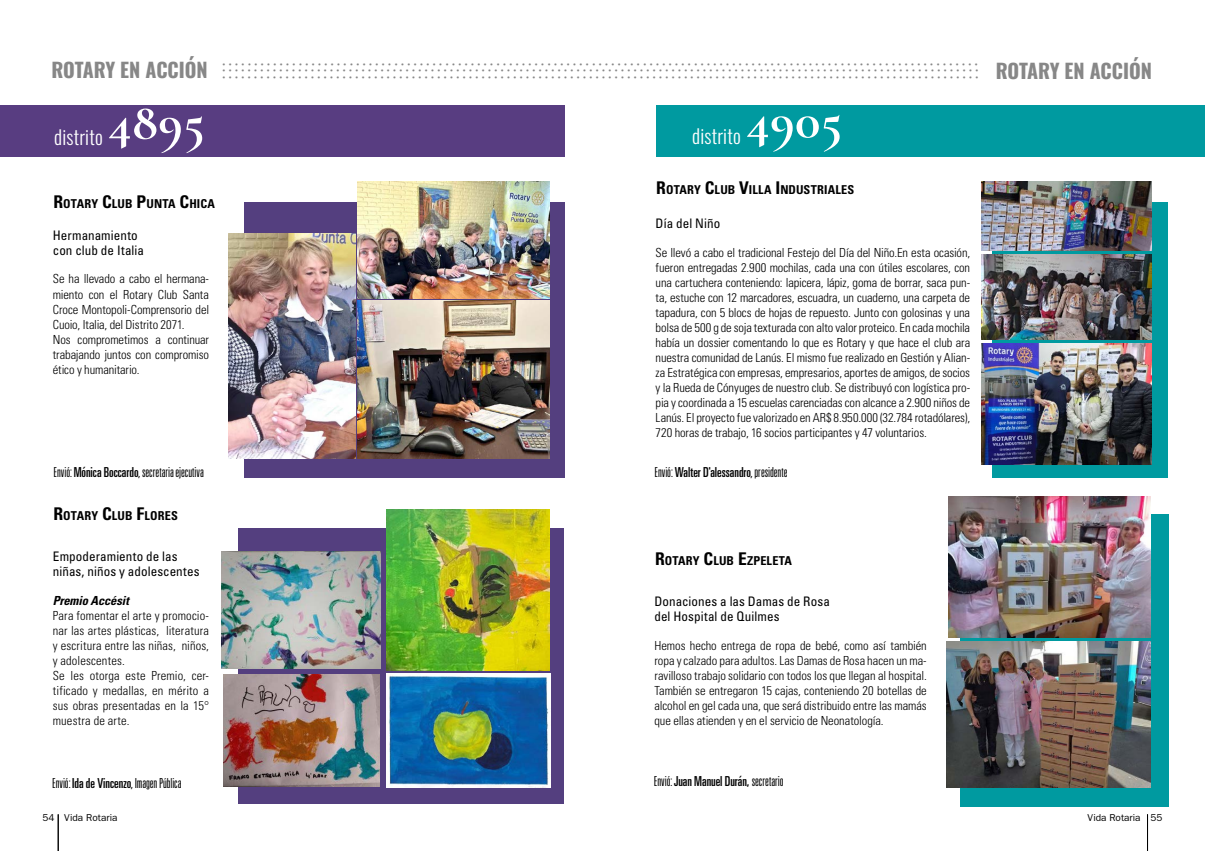
<style>
.page{position:relative;width:1205px;height:851px;background:#fff}
.page>*{position:absolute;margin:0;border:0;box-sizing:border-box;transform-origin:0 0}
.t1{font:700 52.5px "Cormorant Garamond";letter-spacing:.01em;color:#fff}
.t2{font:300 25px "Cormorant Garamond";color:#878787}
.t3{font:20px "Oswald";letter-spacing:-.01em;color:#878787}
.t4{font:300 19.38px "Oswald";letter-spacing:.01em;color:#fff}
.t5{font:300 ultra-condensed 13.75px "Univers LT Std";letter-spacing:-.005em;color:#000}
.t6{font:ultra-condensed 13.75px "Univers LT Std";letter-spacing:-.005em;color:#000}
.t7{font:condensed 13.12px/15px "Univers LT Std";letter-spacing:.005em;color:#000}
.t8{font:300 condensed 12.5px/15px "Univers LT Std";color:#000;text-align:justify}
.t9{font:italic 700 condensed 12.5px "Univers LT Std";letter-spacing:-.005em;color:#000}
.t10{font:700 condensed 12.25px "Univers LT Std";letter-spacing:.015em;color:#000}
.t11{font:10px "ITC Franklin Gothic Std";color:#000}
.s1{font-family:"Oswald";font-weight:400;font-size:20px}
.s2{font-size:17.5px}
.s3{font-weight:400}
.s4{font-weight:300}
</style>
<div class="page">
<hr style="left:1147px;top:814px;width:1px;height:36px;background:#000">
<hr style="left:58px;top:814px;width:1px;height:36px;background:#000">
<div style="left:656px;top:105px;width:549px;height:51px;background:#009aa0"></div>
<div style="left:0;top:105px;width:565px;height:52px;background:#583d81"></div>
<div style="left:992px;top:202px;width:176px;height:275px;background:#009aa0"></div>
<div style="left:960px;top:514px;width:209px;height:292px;background:#009aa0"></div>
<div style="left:244px;top:202px;width:321px;height:275px;background:#543f7f"></div>
<img style="left:357px;top:181px;width:192px;height:117px">
<img style="left:229px;top:233px;width:126px;height:225px">
<img style="left:357px;top:300px;width:192px;height:158px">
<div style="left:239px;top:528px;width:325px;height:275px;background:#543f7f"></div>
<img style="left:222px;top:551px;width:158px;height:117px">
<img style="left:386px;top:673px;width:164px;height:114px">
<img style="left:386px;top:509px;width:163px;height:161px">
<img style="left:223px;top:674px;width:156px;height:112px">
<img style="left:981px;top:343px;width:171px;height:121px">
<img style="left:982px;top:181px;width:170px;height:69px">
<img style="left:982px;top:254px;width:170px;height:85px">
<img style="left:948px;top:496px;width:202px;height:141px">
<img style="left:947px;top:641px;width:203px;height:146px">
<h3 class="t3" style="left:51px;top:52px;width:158px">ROTARY EN ACCIÓN</h3>
<h2 class="t2" style="left:221px;top:42px;width:759px">.......................................................................................................................</h2>
<h2 class="t2" style="left:221px;top:55px;width:932px">........................................................................................................................ <span class="s1">ROTARY EN ACCIÓN</span></h2>
<h2 class="t2" style="left:221px;top:48px;width:759px">........................................................................................................................</h2>
<h1 class="t1" style="left:108px;top:89px;width:99px">4895</h1>
<h3 class="t4" style="left:54px;top:120px;width:50px">distrito</h3>
<p class="t10" style="left:54px;top:196px;width:163px"><span class="s2">R</span>OTARY <span class="s2">C</span>LUB <span class="s2">P</span>UNTA <span class="s2">C</span>HICA</p>
<p class="t7" style="left:53px;top:227px;width:93px">Hermanamiento con club de Italia</p>
<p class="t8" style="left:53px;top:271px;width:158px;text-align:left">Se ha llevado a cabo el hermana&shy;miento con el Rotary Club Santa<br>Croce Montopoli-Comprensorio del<br>Cuoio, Italia, del Distrito 2071.<br>Nos comprometimos a continuar trabajando juntos con compromiso ético y humanitario.</p>
<p class="t5" style="left:54px;top:465px;width:152px">Envió: <span class="s3">Mónica Boccardo</span>, secretaria ejecutiva</p>
<p class="t10" style="left:54px;top:508px;width:126px"><span class="s2">R</span>OTARY <span class="s2">C</span>LUB <span class="s2">F</span>LORES</p>
<p class="t7" style="left:53px;top:548px;width:148px">Empoderamiento de las niñas, niños y adolescentes</p>
<p class="t9" style="left:53px;top:592px;width:77px">Premio Accésit</p>
<p class="t8" style="left:53px;top:607px;width:158px;text-align:left">Para fomentar el arte y promocio&shy;nar las artes plásticas, literatura y escritura entre las niñas, niños, y adolescentes.<br>Se les otorga este Premio, cer&shy;tificado y medallas, en mérito a sus obras presentadas en la 15° muestra de arte.</p>
<p class="t5" style="left:52px;top:775px;width:131px">Envió: <span class="s3">Ida de Vincenzo</span>, Imagen Pública</p>
<h1 class="t1" style="left:746px;top:88px;width:98px">4905</h1>
<h3 class="t4" style="left:692px;top:118px;width:50px">distrito</h3>
<p class="t10" style="left:656px;top:182px;width:199px"><span class="s2">R</span>OTARY <span class="s2">C</span>LUB <span class="s2">V</span>ILLA <span class="s2">I</span> NDUSTRIALES</p>
<p class="t7" style="left:656px;top:215px;width:66px">Día del Niño</p>
<p class="t8" style="left:656px;top:245px;width:316px">Se llevó a cabo el tradicional Festejo del Día del Niño.En esta ocasión, fueron entregadas 2.900 mochilas, cada una con útiles escolares, con una cartuchera conteniendo: lapicera, lápiz, goma de borrar, saca pun&shy;ta, estuche con 12 marcadores, escuadra, un cuaderno, una carpeta de tapadura, con 5 blocs de hojas de repuesto. Junto con golosinas y una bolsa de 500 g de soja texturada con alto valor proteico. En cada mochila había un dossier comentando lo que es Rotary y que hace el club ara nuestra comunidad de Lanús. El mismo fue realizado en Gestión y Alian&shy;za Estratégica con empresas, empresarios, aportes de amigos, de socios y la Rueda de Cónyuges de nuestro club. Se distribuyó con logística pro&shy;pia y coordinada a 15 escuelas carenciadas con alcance a 2.900 niños de Lanús. El proyecto fue valorizado en AR$ 8.950.000 (32.784 rotadólares), 720 horas de trabajo, 16 socios participantes y 47 voluntarios.</p>
<p class="t6" style="left:654px;top:464px;width:135px"><span class="s4">Envió:</span> Walter D'alessandro<span class="s4">, presidente</span></p>
<p class="t10" style="left:655px;top:553px;width:139px"><span class="s2">R</span>OTARY <span class="s2">C</span>LUB <span class="s2">E</span>ZPELETA</p>
<p class="t7" style="left:654px;top:593px;width:177px">Donaciones a las Damas de Rosa del Hospital de Quilmes</p>
<p class="t8" style="left:654px;top:637px;width:274px">Hemos hecho entrega de ropa de bebé, como así también ropa y calzado para adultos. Las Damas de Rosa hacen un ma&shy;ravilloso trabajo solidario con todos los que llegan al hospital.<br>También se entregaron 15 cajas, conteniendo 20 botellas de alcohol en gel cada una, que será distribuido entre las mamás que ellas atienden y en el servicio de Neonatología.</p>
<p class="t5" style="left:654px;top:774px;width:131px">Envió: <span class="s3">Juan Manuel Durán,</span> secretario</p>
<p class="t11" style="left:43px;top:812px;width:76px">54 Vida Rotaria</p>
<p class="t11" style="left:1087px;top:812px;width:76px">Vida Rotaria 55</p>
</div>
